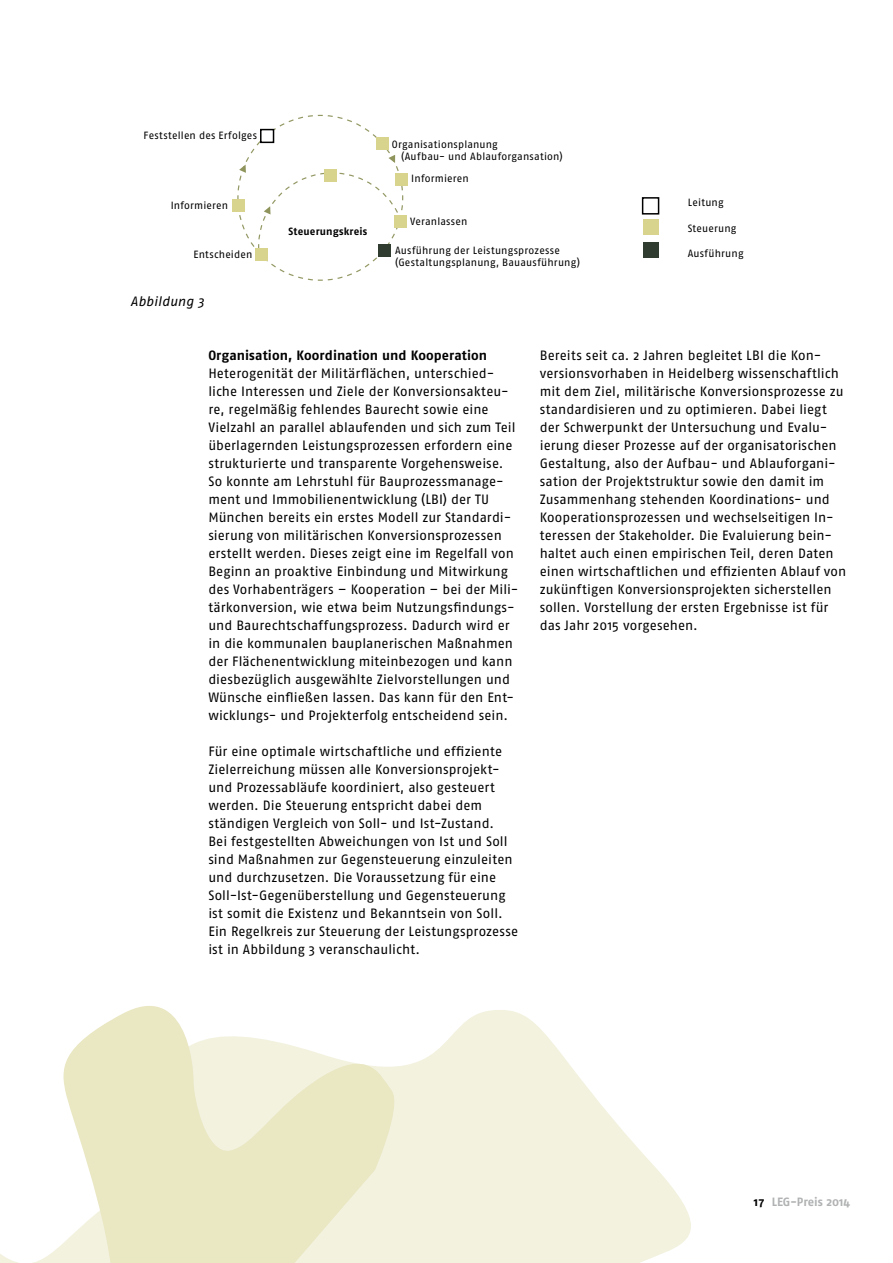
<style>
.page{position:relative;width:893px;height:1263px;background:#fff}
.page>*{position:absolute;margin:0;border:0;box-sizing:border-box;transform-origin:0 0}
.t1{font:13.5px/18px "Fago No";letter-spacing:.005em;color:#000}
.t2{font:700 13.5px "Fago No";letter-spacing:.005em;color:#000}
.t3{font:italic 13.5px "Fago No";letter-spacing:.005em;color:#000}
.t4{font:700 12px "Fago No";color:#b1b2b3}
.t5{font:10.5px/12.6px "Fago No";letter-spacing:.015em;color:#000}
.t6{font:700 10.5px "Fago No";letter-spacing:.015em;color:#000}
.s1{color:#000}
</style>
<div class="page">
<div style="left:232px;top:199px;width:13px;height:13px;background:#d8d48d"></div>
<div style="left:394px;top:215px;width:13px;height:13px;background:#d8d48d"></div>
<div style="left:395px;top:173px;width:13px;height:13px;background:#d8d48d"></div>
<div style="left:643px;top:219px;width:16px;height:16px;background:#d8d48d"></div>
<div style="left:642px;top:197px;width:17px;height:18px;border:2px solid #000"></div>
<div style="left:643px;top:242px;width:16px;height:16px;background:#313c31"></div>
<svg style="left:237px;top:114px;width:167px;height:167px"></svg>
<svg style="left:0;top:1010px;width:691px;height:253px;fill:#f3f2df"></svg>
<svg style="left:16px;top:1006px;width:387px;height:257px;fill:#eae7c3"></svg>
<p class="t5" style="left:144px;top:129px;width:115px">Feststellen des Erfolges</p>
<p class="t5" style="left:171px;top:199px;width:59px">Informieren</p>
<p class="t6" style="left:289px;top:225px;width:80px">Steuerungskreis</p>
<p class="t5" style="left:401px;top:138px;width:163px;text-indent:-9px">Organisationsplanung<br>(Aufbau- und Ablauforgansation)</p>
<p class="t5" style="left:411px;top:172px;width:59px">Informieren</p>
<p class="t5" style="left:410px;top:215px;width:59px">Veranlassen</p>
<p class="t5" style="left:688px;top:196px;width:37px">Leitung</p>
<p class="t5" style="left:688px;top:222px;width:50px">Steuerung</p>
<p class="t5" style="left:395px;top:244px;width:186px">Ausführung der Leistungsprozesse (Gestaltungsplanung, Bauausführung)</p>
<p class="t5" style="left:193px;top:248px;width:60px">Entscheiden</p>
<p class="t5" style="left:688px;top:247px;width:57px">Ausführung</p>
<p class="t3" style="left:131px;top:294px;width:75px">Abbildung 3</p>
<p class="t2" style="left:208px;top:347px;width:280px">Organisation, Koordination und Kooperation</p>
<p class="t1" style="left:208px;top:364px;width:312px">Heterogenität der Militärflächen, unterschied&shy;liche Interessen und Ziele der Konversionsakteu&shy;re, regelmäßig fehlendes Baurecht sowie eine Vielzahl an parallel ablaufenden und sich zum Teil überlagernden Leistungsprozessen erfordern eine strukturierte und transparente Vorgehensweise.<br>So konnte am Lehrstuhl für Bauprozessmanage&shy;ment und Immobilienentwicklung (LBI) der TU München bereits ein erstes Modell zur Standardi&shy;sierung von militärischen Konversionsprozessen erstellt werden. Dieses zeigt eine im Regelfall von Beginn an proaktive Einbindung und Mitwirkung des Vorhabenträgers – Kooperation – bei der Mili&shy;tärkonversion, wie etwa beim Nutzungsfindungs&shy;und Baurechtschaffungsprozess. Dadurch wird er in die kommunalen bauplanerischen Maßnahmen der Flächenentwicklung miteinbezogen und kann diesbezüglich ausgewählte Zielvorstellungen und Wünsche einfließen lassen. Das kann für den Ent&shy;wicklungs- und Projekterfolg entscheidend sein.</p>
<p class="t1" style="left:208px;top:742px;width:311px">Für eine optimale wirtschaftliche und effiziente Zielerreichung müssen alle Konversionsprojekt&shy;und Prozessabläufe koordiniert, also gesteuert werden. Die Steuerung entspricht dabei dem ständigen Vergleich von Soll- und Ist-Zustand.<br>Bei festgestellten Abweichungen von Ist und Soll sind Maßnahmen zur Gegensteuerung einzuleiten und durchzusetzen. Die Voraussetzung für eine Soll-Ist-Gegenüberstellung und Gegensteuerung ist somit die Existenz und Bekanntsein von Soll.<br>Ein Regelkreis zur Steuerung der Leistungsprozesse ist in Abbildung 3 veranschaulicht.</p>
<p class="t1" style="left:540px;top:346px;width:308px">Bereits seit ca. 2 Jahren begleitet LBI die Kon&shy;versionsvorhaben in Heidelberg wissenschaftlich mit dem Ziel, militärische Konversionsprozesse zu standardisieren und zu optimieren. Dabei liegt der Schwerpunkt der Untersuchung und Evalu&shy;ierung dieser Prozesse auf der organisatorischen Gestaltung, also der Aufbau- und Ablauforgani&shy;sation der Projektstruktur sowie den damit im Zusammenhang stehenden Koordinations- und Kooperationsprozessen und wechselseitigen In&shy;teressen der Stakeholder. Die Evaluierung bein&shy;haltet auch einen empirischen Teil, deren Daten einen wirtschaftlichen und effizienten Ablauf von zukünftigen Konversionsprojekten sicherstellen sollen. Vorstellung der ersten Ergebnisse ist für das Jahr 2015 vorgesehen.</p>
<p class="t4" style="left:754px;top:1195px;width:98px"><span class="s1">17</span> LEG-Preis 2014</p>
</div>
